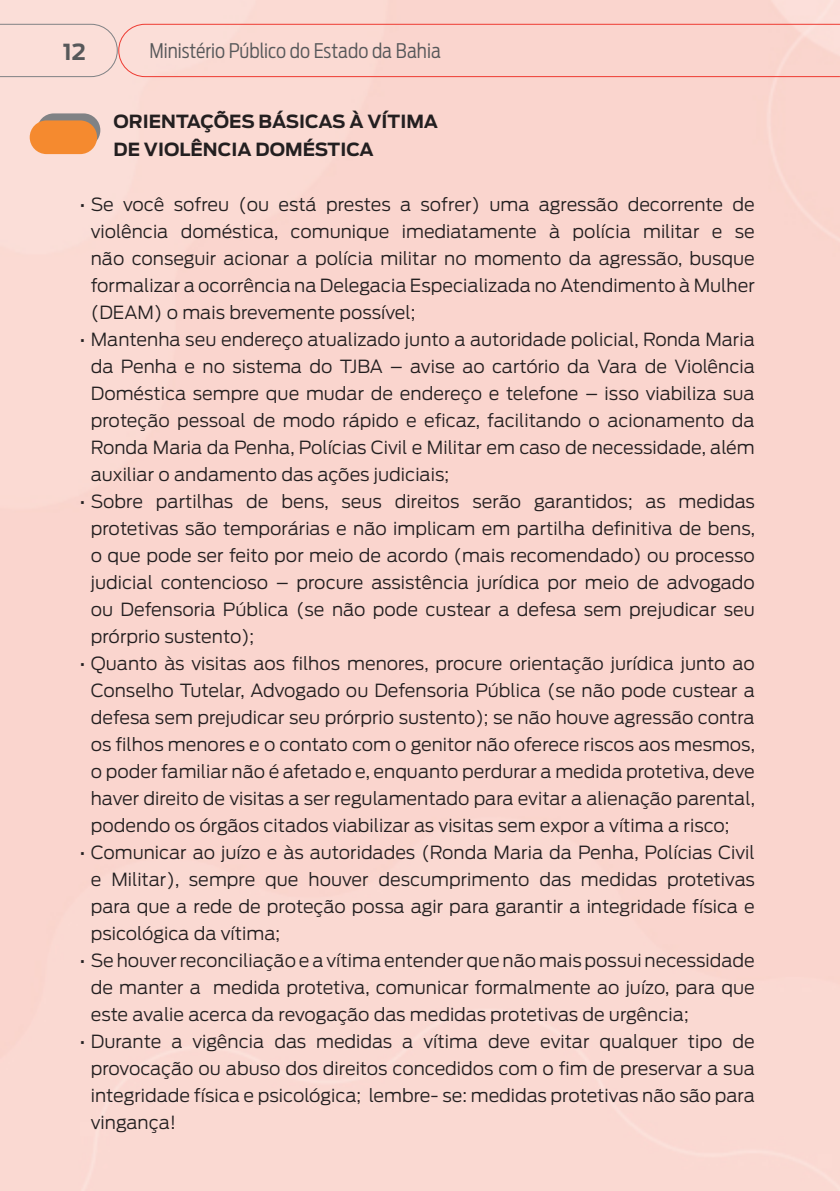
<style>
.page{position:relative;width:840px;height:1191px;background:#fff}
.page>*{position:absolute;margin:0;border:0;box-sizing:border-box;transform-origin:0 0}
.t1{font:700 22px "Antenna";color:#57585a}
.t2{font:300 20px "Antenna Cond";color:#57585a}
.t3{font:300 18px/27px "Antenna";color:#231f20;text-align:justify}
.SUBTitulo{font:700 18px "Antenna";color:#231f20}
</style>
<div class="page">
<div style="left:0;top:0;width:839px;height:1190px;background:#fad5ce"></div>
<svg style="left:0;top:23px;width:839px;height:55px;background:#f9d2cb"></svg>
<div style="left:37px;top:113px;width:63px;height:34px;background:#808285;border-radius:17px"></div>
<div style="left:30px;top:120px;width:67px;height:34px;background:#f58a2f;border-radius:17px"></div>
<p class="t1" style="left:63px;top:39px;width:25px">12</p>
<p class="t2" style="left:149px;top:39px;width:293px">Ministério Público do Estado da Bahia</p>
<p class="SUBTitulo" style="left:113px;top:111px;width:326px">ORIENTAÇÕES BÁSICAS À VÍTIMA</p>
<p class="SUBTitulo" style="left:113px;top:139px;width:261px">DE VIOLÊNCIA DOMÉSTICA</p>
<p class="t3" style="left:91px;top:191px;width:665px;text-indent:-11px">• Se você sofreu (ou está prestes a sofrer) uma agressão decorrente de violência doméstica, comunique imediatamente à polícia militar e se não conseguir acionar a polícia militar no momento da agressão, busque formalizar a ocorrência na Delegacia Especializada no Atendimento à Mulher (DEAM) o mais brevemente possível;</p>
<p class="t3" style="left:91px;top:326px;width:665px;text-indent:-11px">• Mantenha seu endereço atualizado junto a autoridade policial, Ronda Maria da Penha e no sistema do TJBA – avise ao cartório da Vara de Violência Doméstica sempre que mudar de endereço e telefone – isso viabiliza sua proteção pessoal de modo rápido e eficaz, facilitando o acionamento da Ronda Maria da Penha, Polícias Civil e Militar em caso de necessidade, além auxiliar o andamento das ações judiciais;</p>
<p class="t3" style="left:91px;top:488px;width:665px;text-indent:-11px">• Sobre partilhas de bens, seus direitos serão garantidos; as medidas protetivas são temporárias e não implicam em partilha definitiva de bens, o que pode ser feito por meio de acordo (mais recomendado) ou processo judicial contencioso – procure assistência jurídica por meio de advogado ou Defensoria Pública (se não pode custear a defesa sem prejudicar seu prórprio sustento);</p>
<p class="t3" style="left:91px;top:650px;width:665px;text-indent:-11px">• Quanto às visitas aos filhos menores, procure orientação jurídica junto ao Conselho Tutelar, Advogado ou Defensoria Pública (se não pode custear a defesa sem prejudicar seu prórprio sustento); se não houve agressão contra os filhos menores e o contato com o genitor não oferece riscos aos mesmos, o poder familiar não é afetado e, enquanto perdurar a medida protetiva, deve haver direito de visitas a ser regulamentado para evitar a alienação parental, podendo os órgãos citados viabilizar as visitas sem expor a vítima a risco;</p>
<p class="t3" style="left:91px;top:839px;width:665px;text-indent:-11px">• Comunicar ao juízo e às autoridades (Ronda Maria da Penha, Polícias Civil e Militar), sempre que houver descumprimento das medidas protetivas para que a rede de proteção possa agir para garantir a integridade física e psicológica da vítima;</p>
<p class="t3" style="left:91px;top:947px;width:665px;text-indent:-11px">• Se houver reconciliação e a vítima entender que não mais possui necessidade de manter a medida protetiva, comunicar formalmente ao juízo, para que este avalie acerca da revogação das medidas protetivas de urgência;</p>
<p class="t3" style="left:91px;top:1028px;width:665px;text-indent:-11px">• Durante a vigência das medidas a vítima deve evitar qualquer tipo de provocação ou abuso dos direitos concedidos com o fim de preservar a sua integridade física e psicológica; lembre- se: medidas protetivas não são para vingança!</p>
</div>
